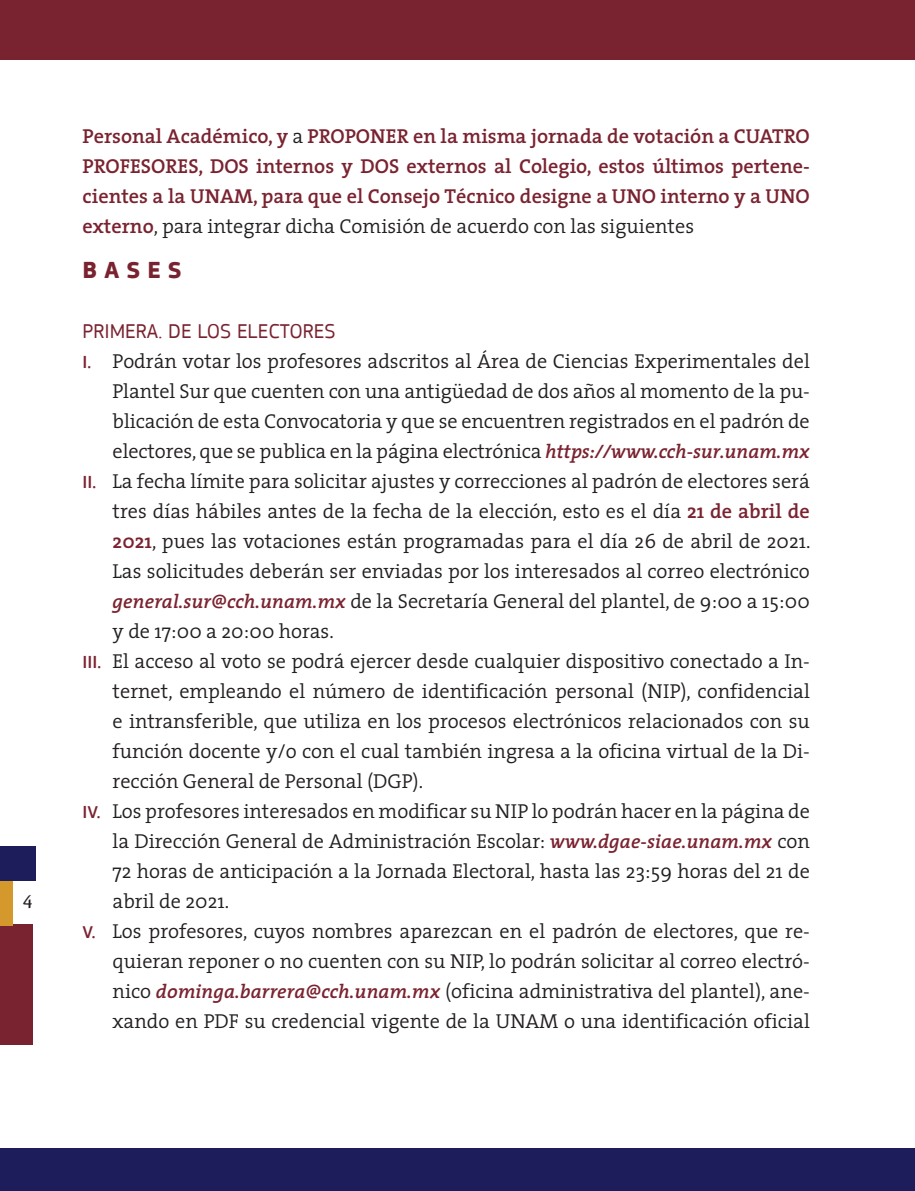
<style>
.page{position:relative;width:915px;height:1191px;background:#fff}
.page>*{position:absolute;margin:0;border:0;box-sizing:border-box;transform-origin:0 0}
.Subtitulo_3{font:700 24px "PF Square Sans Pro";color:#7a2330}
.Subtitulo_4{font:21px "PF Square Sans Pro";color:#7a2330}
.t1{font:21px "Cronos Pro";color:#231f20}
.t2{font:300 20.25px/30px "The Serif";color:#231f20;text-align:justify}
.Parrafo_s_sangría{font:600 20.25px/30px "The Serif";color:#7a2330;text-align:justify}
.s1{font-weight:300;color:#231f20}
.s2{font-family:"PF Square Sans Pro";font-weight:500;font-size:18px;color:#7a2330}
.s3{font-weight:600;font-style:italic;font-size:19.5px;color:#7a2330}
.s4{font-weight:600;color:#7a2330}
</style>
<div class="page">
<div style="left:0;top:924px;width:33px;height:120px;background:#7a2330"></div>
<div style="left:0;top:869px;width:13px;height:57px;background:#d5982c"></div>
<div style="left:0;top:846px;width:35px;height:35px;background:#1e1d5c"></div>
<div style="left:0;top:0;width:914px;height:60px;background:#7a2330"></div>
<div style="left:0;top:1147px;width:914px;height:44px;background:#1e1d5c"></div>
<p class="t1" style="left:23px;top:889px;width:11px">4</p>
<p class="Parrafo_s_sangría" style="left:82px;top:120px;width:728px">Personal Académico, y <span class="s1">a</span> PROPONER en la misma jornada de votación a CUATRO PROFESORES, DOS internos y DOS externos al Colegio, estos últimos pertene&shy;cientes a la UNAM, para que el Consejo Técnico designe a UNO interno y a UNO externo<span class="s1">, para integrar dicha Comisión de acuerdo con las siguientes</span></p>
<p class="Subtitulo_3" style="left:82px;top:255px;width:101px">B A S E S</p>
<p class="Subtitulo_4" style="left:82px;top:318px;width:254px">PRIMERA. DE LOS ELECTORES</p>
<p class="t2" style="left:112px;top:345px;width:698px;text-indent:-30px"><span class="s2">I.</span> Podrán votar los profesores adscritos al Área de Ciencias Experimentales del Plantel Sur que cuenten con una antigüedad de dos años al momento de la pu&shy;blicación de esta Convocatoria y que se encuentren registrados en el padrón de electores, que se publica en la página electrónica <span class="s3">https://www.cch-sur.unam.mx</span></p>
<p class="t2" style="left:112px;top:465px;width:699px;text-indent:-30px"><span class="s2">II.</span> La fecha límite para solicitar ajustes y correcciones al padrón de electores será tres días hábiles antes de la fecha de la elección, esto es el día <span class="s4">21 de abril de 2021</span>, pues las votaciones están programadas para el día 26 de abril de 2021.<br>Las solicitudes deberán ser enviadas por los interesados al correo electrónico <span class="s3">general.sur@cch.unam.mx</span> de la Secretaría General del plantel, de 9:00 a 15:00 y de 17:00 a 20:00 horas.</p>
<p class="t2" style="left:112px;top:645px;width:698px;text-indent:-30px"><span class="s2">III.</span> El acceso al voto se podrá ejercer desde cualquier dispositivo conectado a In&shy;ternet, empleando el número de identificación personal (NIP), confidencial e intransferible, que utiliza en los procesos electrónicos relacionados con su función docente y/o con el cual también ingresa a la oficina virtual de la Di&shy;rección General de Personal (DGP).</p>
<p class="t2" style="left:112px;top:795px;width:698px;text-indent:-30px"><span class="s2">IV.</span> Los profesores interesados en modificar su NIP lo podrán hacer en la página de la Dirección General de Administración Escolar: <span class="s3">www.dgae-siae.unam.mx</span> con 72 horas de anticipación a la Jornada Electoral, hasta las 23:59 horas del 21 de abril de 2021.</p>
<p class="t2" style="left:112px;top:915px;width:698px;text-indent:-30px"><span class="s2">V.</span> Los profesores, cuyos nombres aparezcan en el padrón de electores, que re&shy;quieran reponer o no cuenten con su NIP, lo podrán solicitar al correo electró&shy;nico <span class="s3">dominga.barrera@cch.unam.mx</span> (oficina administrativa del plantel), ane&shy;xando en PDF su credencial vigente de la UNAM o una identificación oficial</p>
</div>
